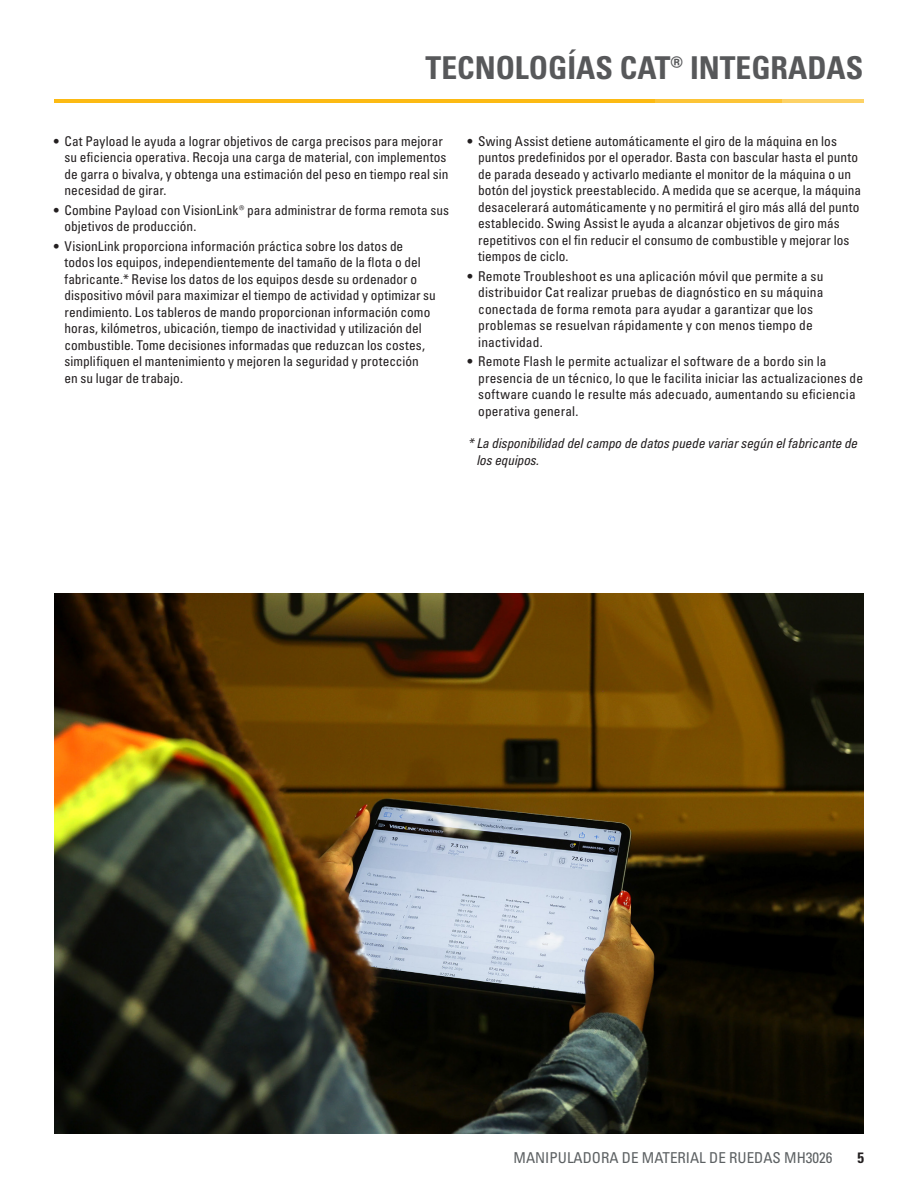
<style>
.page{position:relative;width:918px;height:1188px;background:#fff}
.page>*{position:absolute;margin:0;border:0;box-sizing:border-box;transform-origin:0 0}
.Headline_medium_gray{font:31.5px "Univers LTCYR 67 Bold Cond";color:#57585a}
.t1{font:condensed 15px "Univers LTCYR 57";color:#5d6163}
.t2{font:15px "Univers LTCYR 67 Bold Cond";color:#231f20}
.t3{font:condensed 13.5px/16.5px "Univers LTCYR 57";letter-spacing:.005em;color:#231f20}
.Feature_Textp{font:13.5px/16.2px "Univers LTCYR 57 Condensed Obl";letter-spacing:-.01em;color:#231f20}
</style>
<div class="page">
<hr style="left:54px;top:99px;width:601px;height:4px;background:#fcba13">
<hr style="left:654px;top:99px;width:128px;height:4px;background:#fcc437">
<hr style="left:782px;top:99px;width:81px;height:4px;background:#fdd266">
<img style="left:54px;top:593px;width:809px;height:540px">
<p class="Headline_medium_gray" style="left:426px;top:49px;width:439px">TECNOLOGÍAS CAT® INTEGRADAS</p>
<p class="t3" style="left:64px;top:132px;width:386px;text-indent:-10px">• Cat Payload le ayuda a lograr objetivos de carga precisos para mejorar su eficiencia operativa. Recoja una carga de material, con implementos de garra o bivalva, y obtenga una estimación del peso en tiempo real sin necesidad de girar.</p>
<p class="t3" style="left:64px;top:201px;width:386px;text-indent:-10px">• Combine Payload con VisionLink® para administrar de forma remota sus objetivos de producción.</p>
<p class="t3" style="left:64px;top:237px;width:373px;text-indent:-10px">• VisionLink proporciona información práctica sobre los datos de todos los equipos, independientemente del tamaño de la flota o del fabricante.* Revise los datos de los equipos desde su ordenador o dispositivo móvil para maximizar el tiempo de actividad y optimizar su rendimiento. Los tableros de mando proporcionan información como horas, kilómetros, ubicación, tiempo de inactividad y utilización del combustible. Tome decisiones informadas que reduzcan los costes, simplifiquen el mantenimiento y mejoren la seguridad y protección<br>en su lugar de trabajo.</p>
<p class="t3" style="left:478px;top:132px;width:384px;text-indent:-10px">• Swing Assist detiene automáticamente el giro de la máquina en los puntos predefinidos por el operador. Basta con bascular hasta el punto de parada deseado y activarlo mediante el monitor de la máquina o un botón del joystick preestablecido. A medida que se acerque, la máquina desacelerará automáticamente y no permitirá el giro más allá del punto establecido. Swing Assist le ayuda a alcanzar objetivos de giro más repetitivos con el fin reducir el consumo de combustible y mejorar los tiempos de ciclo.</p>
<p class="t3" style="left:478px;top:267px;width:347px;text-indent:-10px">• Remote Troubleshoot es una aplicación móvil que permite a su distribuidor Cat realizar pruebas de diagnóstico en su máquina conectada de forma remota para ayudar a garantizar que los problemas se resuelvan rápidamente y con menos tiempo de inactividad.</p>
<p class="t3" style="left:478px;top:353px;width:386px;text-indent:-10px">• Remote Flash le permite actualizar el software de a bordo sin la presencia de un técnico, lo que le facilita iniciar las actualizaciones de software cuando le resulte más adecuado, aumentando su eficiencia operativa general.</p>
<p class="Feature_Textp" style="left:476px;top:435px;width:382px;text-indent:-9px">* La disponibilidad del campo de datos puede variar según el fabricante de los equipos.</p>
<p class="t1" style="left:514px;top:1148px;width:320px">MANIPULADORA DE MATERIAL DE RUEDAS MH3026</p>
<p class="t2" style="left:857px;top:1148px;width:8px">5</p>
</div>
